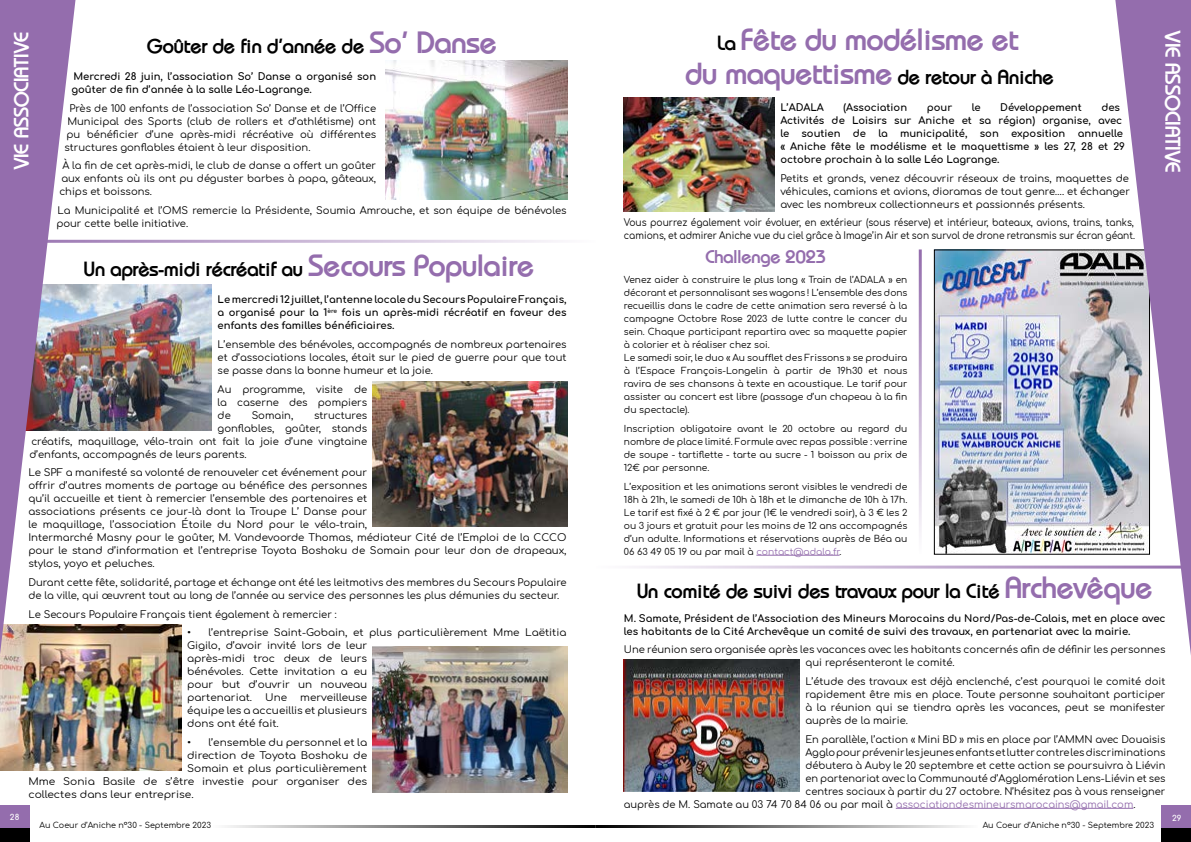
<style>
.page{position:relative;width:1191px;height:842px;background:#fff}
.page>*{position:absolute;margin:0;border:0;box-sizing:border-box;transform-origin:0 0}
.t1{font:700 30px "Bimini";color:#946dad}
.t2{font:700 20.8px "Bimini";color:#fff}
.t3{font:700 20.1px "Bimini";color:#fff}
.t4{font:700 20px "Bimini";color:#000}
.t5{font:700 18px "Bimini";color:#946dad}
.t6{font:10px/13px "Comfortaa";color:#000;text-align:justify}
.t7{font:700 10px/13px "Comfortaa";color:#000}
.t8{font:10px/13px "Comfortaa";color:#000;scale:1.04 1}
.t9{font:10px/13px "Comfortaa";color:#000;scale:.91 1}
.t10{font:10px "Comfortaa";color:#000;scale:1.06 1}
.t11{font:10px "Comfortaa";color:#946dad}
.t12{font:9.2px/13px "Comfortaa";color:#000;text-align:justify}
.t13{font:8px "Comfortaa";color:#000}
.t14{font:700 8px "Comfortaa";color:#fff}
.s1{font-size:30px;color:#946dad}
.s2{font-size:20px;color:#000}
.s3{color:#946dad}
.s4{color:#000}
</style>
<div class="page">
<div style="left:0;top:806px;width:30px;height:22px;background:#946dad"></div>
<div style="left:0;top:828px;width:30px;height:14px;background:#000"></div>
<hr style="left:213px;top:825px;width:382px;height:3px;background:#000">
<hr style="left:595px;top:825px;width:383px;height:3px;background:#000">
<div style="left:1161px;top:806px;width:30px;height:22px;background:#946dad"></div>
<div style="left:1161px;top:828px;width:30px;height:14px;background:#000"></div>
<img style="left:624px;top:98px;width:150px;height:113px">
<hr style="left:595px;top:566px;width:596px;height:3px;background:#946dad">
<hr style="left:895px;top:808px;width:238px;height:1px;background:#946dad">
<img style="left:624px;top:660px;width:175px;height:132px">
<hr style="left:0;top:240px;width:596px;height:3px;background:#946dad">
<img style="left:385px;top:60px;width:182px;height:139px">
<img style="left:75px;top:285px;width:137px;height:146px">
<img style="left:373px;top:381px;width:194px;height:146px">
<img style="left:373px;top:646px;width:194px;height:146px">
<img style="left:0;top:625px;width:181px;height:145px">
<svg style="left:0;top:0;width:75px;height:654px;fill:#946dad"></svg>
<hr style="left:756px;top:555px;width:83px;height:1px;background:#946dad">
<img style="left:936px;top:251px;width:179px;height:302px">
<div style="left:934px;top:249px;width:216px;height:306px;border:1px solid #000"></div>
<svg style="left:1115px;top:0;width:76px;height:655px"></svg>
<hr style="left:918px;top:249px;width:3px;height:305px;background:#946dad">
<h3 class="t4" style="left:147px;top:34px;width:351px">Goûter de fin d’année de <span class="s1">So’ Danse</span></h3>
<p class="t7" style="left:71px;top:69px;width:306px">Mercredi 28 juin, l’association So’ Danse a organisé son goûter de fin d’année à la salle Léo-Lagrange.</p>
<p class="t6" style="left:69px;top:100px;width:308px">Près de 100 enfants de l’association So’ Danse et de l’Office</p>
<p class="t6" style="left:67px;top:113px;width:310px">Municipal des Sports (club de rollers et d’athlétisme) ont</p>
<p class="t6" style="left:66px;top:126px;width:311px">pu bénéficier d’une après-midi récréative où différentes</p>
<p class="t6" style="left:64px;top:139px;width:248px">structures gonflables étaient à leur disposition.</p>
<p class="t6" style="left:59px;top:158px;width:318px;text-indent:3px">À la fin de cet après-midi, le club de danse a offert un goûter aux enfants où ils ont pu déguster barbes à papa, gâteaux, chips et boissons.</p>
<p class="t6" style="left:56px;top:203px;width:512px">La Municipalité et l’OMS remercie la Présidente, Soumia Amrouche, et son équipe de bénévoles pour cette belle initiative.</p>
<h3 class="t4" style="left:84px;top:257px;width:451px">Un après-midi récréatif au <span class="s1">Secours Populaire</span></h3>
<p class="t7" style="left:218px;top:292px;width:350px;text-align:justify">Le mercredi 12 juillet, l’antenne locale du Secours Populaire Français, a organisé pour la 1<sup>ère</sup> fois un après-midi récréatif en faveur des enfants des familles bénéficiaires.</p>
<p class="t6" style="left:218px;top:336px;width:350px">L’ensemble des bénévoles, accompagnés de nombreux partenaires et d’associations locales, était sur le pied de guerre pour que tout se passe dans la bonne humeur et la joie.</p>
<p class="t6" style="left:218px;top:381px;width:151px">Au programme, visite de la caserne des pompiers de</p>
<h3 class="t3" style="left:9px;top:169px;width:138px;rotate:-90deg">VIE ASSOCIATIVE</h3>
<p class="t6" style="left:252px;top:407px;width:43px">Somain,</p>
<p class="t6" style="left:314px;top:407px;width:55px">structures</p>
<p class="t6" style="left:218px;top:420px;width:151px">gonflables, goûter, stands</p>
<p class="t6" style="left:31px;top:433px;width:337px">créatifs, maquillage, vélo-train ont fait la joie d’une vingtaine</p>
<p class="t6" style="left:29px;top:446px;width:219px">d’enfants, accompagnés de leurs parents.</p>
<p class="t6" style="left:28px;top:465px;width:540px;text-align:left">Le SPF a manifesté sa volonté de renouveler cet événement pour<br>offrir d’autres moments de partage au bénéfice des personnes<br>qu’il accueille et tient à remercier l’ensemble des partenaires et<br>associations présents ce jour-là dont la Troupe L’ Danse pour<br>le maquillage, l’association Étoile du Nord pour le vélo-train,<br>Intermarché Masny pour le goûter, M. Vandevoorde Thomas, médiateur Cité de l’Emploi de la CCCO pour le stand d’information et l’entreprise Toyota Boshoku de Somain pour leur don de drapeaux, stylos, yoyo et peluches.</p>
<p class="t6" style="left:28px;top:574px;width:540px">Durant cette fête, solidarité, partage et échange ont été les leitmotivs des membres du Secours Populaire de la ville, qui œuvrent tout au long de l’année au service des personnes les plus démunies du secteur.</p>
<p class="t6" style="left:28px;top:606px;width:310px">Le Secours Populaire Français tient également à remercier :</p>
<p class="t8" style="left:187px;top:625px;width:366px">• l’entreprise Saint-Gobain, et plus particulièrement Mme Laëtitia Gigilo, d’avoir invité lors de leur<br>après-midi troc deux de leurs<br>bénévoles. Cette invitation a eu<br>pour but d’ouvrir un nouveau<br>partenariat.</p>
<p class="t8" style="left:187px;top:690px;width:175px;text-align:justify;text-indent:113px">merveilleuse équipe les a accueillis et plusieurs dons ont été fait.</p>
<p class="t10" style="left:187px;top:733px;width:171px">• l’ensemble du personnel et la</p>
<p class="t10" style="left:187px;top:746px;width:171px">direction de Toyota Boshoku de</p>
<p class="t10" style="left:187px;top:759px;width:171px">Somain et plus particulièrement</p>
<p class="t10" style="left:28px;top:772px;width:321px">Mme Sonia Basile de s’être investie pour organiser des</p>
<p class="t10" style="left:28px;top:785px;width:157px">collectes dans leur entreprise.</p>
<p class="t8" style="left:265px;top:690px;width:23px">Une</p>
<p class="t14" style="left:10px;top:810px;width:11px">28</p>
<p class="t13" style="left:40px;top:817px;width:173px">Au Coeur d’Aniche n°30 - Septembre 2023</p>
<h1 class="t1" style="left:717px;top:22px;width:303px"><span class="s2">La</span> Fête du modélisme et</h1>
<h3 class="t4" style="left:685px;top:65px;width:369px"><span class="s1">du maquettisme</span> de retour à Aniche</h3>
<p class="t7" style="left:780px;top:99px;width:45px">L’ADALA</p>
<p class="t7" style="left:843px;top:99px;width:65px">(Association</p>
<p class="t7" style="left:926px;top:99px;width:27px">pour</p>
<p class="t7" style="left:971px;top:99px;width:10px">le</p>
<p class="t7" style="left:1000px;top:99px;width:83px">Développement</p>
<p class="t7" style="left:780px;top:99px;width:346px;text-indent:321px">des Activités de Loisirs sur Aniche et sa région) organise, avec le soutien de la municipalité, son exposition annuelle « Aniche fête le modélisme et le maquettisme » les 27, 28 et 29 octobre prochain à la salle Léo Lagrange.</p>
<p class="t6" style="left:780px;top:170px;width:351px">Petits et grands, venez découvrir réseaux de trains, maquettes de véhicules, camions et avions, dioramas de tout genre…. et échanger avec les nombreux collectionneurs et passionnés présents.</p>
<p class="t9" style="left:624px;top:215px;width:563px">Vous pourrez également voir évoluer, en extérieur (sous réserve) et intérieur, bateaux, avions, trains, tanks, camions, et admirer Aniche vue du ciel grâce à Image’in Air et son survol de drone retransmis sur écran géant.</p>
<h3 class="t5" style="left:705px;top:246px;width:122px">Challenge 2023</h3>
<p class="t12" style="left:624px;top:272px;width:285px;text-align:left">Venez aider à construire le plus long « Train de l’ADALA » en décorant et personnalisant ses wagons ! L’ensemble des dons recueillis dans le cadre de cette animation sera reversé à la campagne Octobre Rose 2023 de lutte contre le cancer du sein. Chaque participant repartira avec sa maquette papier à colorier et à réaliser chez soi.<br>Le samedi soir, le duo « Au soufflet des Frissons » se produira à l’Espace François-Longelin à partir de 19h30 et nous ravira de ses chansons à texte en acoustique. Le tarif pour assister au concert est libre (passage d’un chapeau à la fin du spectacle).</p>
<p class="t12" style="left:624px;top:421px;width:285px">Inscription obligatoire avant le 20 octobre au regard du nombre de place limité. Formule avec repas possible : verrine de soupe - tartiflette - tarte au sucre - 1 boisson au prix de 12€ par personne.</p>
<p class="t12" style="left:624px;top:478px;width:285px">L’exposition et les animations seront visibles le vendredi de 18h à 21h, le samedi de 10h à 18h et le dimanche de 10h à 17h.<br>Le tarif est fixé à 2 € par jour (1€ le vendredi soir), à 3 € les 2 ou 3 jours et gratuit pour les moins de 12 ans accompagnés d’un adulte. Informations et réservations auprès de Béa au 06 63 49 05 19 ou par mail à <span class="s3">contact@adala.fr</span>.</p>
<h2 class="t2" style="left:1185px;top:31px;width:143px;rotate:90deg">VIE ASSOCIATIVE</h2>
<h3 class="t4" style="left:637px;top:579px;width:516px">Un comité de suivi des travaux pour la Cité <span class="s1">Archevêque</span></h3>
<p class="t7" style="left:624px;top:610px;width:543px">M. Samate, Président de l’Association des Mineurs Marocains du Nord/Pas-de-Calais, met en place avec les habitants de la Cité Archevêque un comité de suivi des travaux, en partenariat avec la mairie.</p>
<p class="t6" style="left:805px;top:642px;width:361px;text-indent:-182px">Une réunion sera organisée après les vacances avec les habitants concernés afin de définir les personnes qui représenteront le comité.</p>
<p class="t6" style="left:805px;top:673px;width:361px">L’étude des travaux est déjà enclenché, c’est pourquoi le comité doit rapidement être mis en place. Toute personne souhaitant participer à la réunion qui se tiendra après les vacances, peut se manifester auprès de la mairie.</p>
<p class="t6" style="left:805px;top:731px;width:361px">En parallèle, l’action « Mini BD » mis en place par l’AMMN avec Douaisis</p>
<p class="t6" style="left:805px;top:744px;width:361px">Agglo pour prévenir les jeunes enfants et lutter contre les discriminations</p>
<p class="t6" style="left:805px;top:757px;width:361px">débutera à Auby le 20 septembre et cette action se poursuivra à Liévin</p>
<p class="t6" style="left:805px;top:770px;width:361px">en partenariat avec la Communauté d’Agglomération Lens-Liévin et ses</p>
<p class="t6" style="left:805px;top:783px;width:361px">centres sociaux à partir du 27 octobre. N’hésitez pas à vous renseigner</p>
<p class="t11" style="left:624px;top:795px;width:513px"><span class="s4">auprès de M. Samate au 03 74 70 84 06 ou par mail à</span> associationdesmineursmarocains@gmail.com<span class="s4">.</span></p>
<p class="t13" style="left:982px;top:818px;width:173px">Au Coeur d’Aniche n°30 - Septembre 2023</p>
<p class="t14" style="left:1172px;top:810px;width:11px">29</p>
</div>
